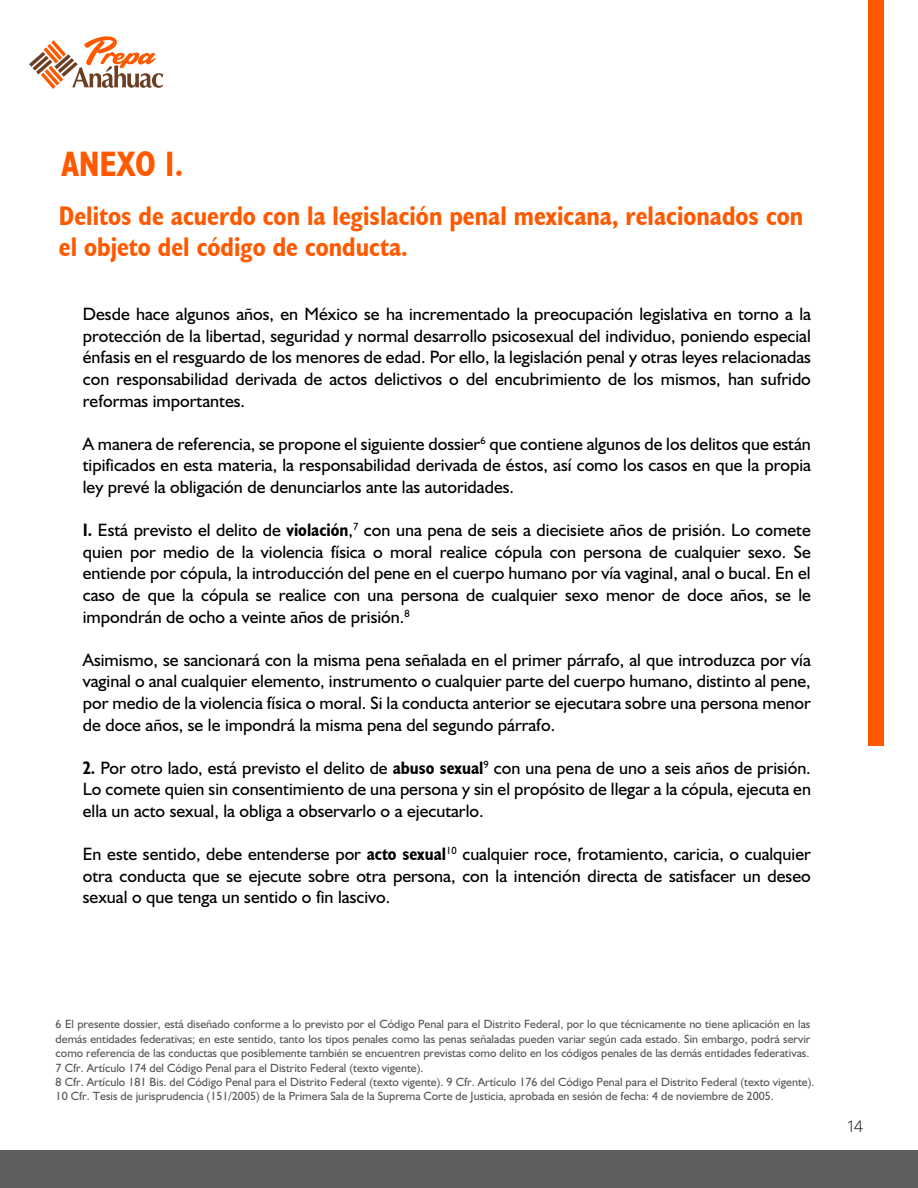
<style>
.page{position:relative;width:918px;height:1188px;background:#fff}
.page>*{position:absolute;margin:0;border:0;box-sizing:border-box;transform-origin:0 0}
.t1{font:700 condensed 35.4px "Humanist 521 BT";color:#ff5900}
.t2{font:700 condensed 27px/31.5px "Humanist 521 BT";color:#ff5900}
.t3{font:18px/21.6px "Humanist 521 BT";color:#000;text-align:justify}
.t4{font:300 16.5px "Messina Sans";color:#1d1d1b}
.t5{font:12px/14.4px "Humanist 521 BT";color:#575756}
.s1{font-weight:700;font-stretch:condensed}
</style>
<div class="page">
<svg style="left:29px;top:36px;width:134px;height:53px"></svg>
<div style="left:869px;top:0;width:15px;height:746px;background:#ff5900"></div>
<div style="left:0;top:1150px;width:918px;height:38px;background:#5e5e5d"></div>
<h1 class="t1" style="left:62px;top:142px;width:123px">ANEXO 1.</h1>
<h2 class="t2" style="left:59px;top:199px;width:746px">Delitos de acuerdo con la legislación penal mexicana, relacionados con el objeto del código de conducta.</h2>
<p class="t3" style="left:83px;top:303px;width:730px">Desde hace algunos años, en México se ha incrementado la preocupación legislativa en torno a la protección de la libertad, seguridad y normal desarrollo psicosexual del individuo, poniendo especial énfasis en el resguardo de los menores de edad. Por ello, la legislación penal y otras leyes relacionadas con responsabilidad derivada de actos delictivos o del encubrimiento de los mismos, han sufrido reformas importantes.</p>
<p class="t3" style="left:83px;top:432px;width:730px">A manera de referencia, se propone el siguiente dossier<sup>6</sup> que contiene algunos de los delitos que están tipificados en esta materia, la responsabilidad derivada de éstos, así como los casos en que la propia ley prevé la obligación de denunciarlos ante las autoridades.</p>
<p class="t3" style="left:83px;top:519px;width:730px"><span class="s1">1.</span> Está previsto el delito de <span class="s1">violación</span>,<sup>7</sup> con una pena de seis a diecisiete años de prisión. Lo comete quien por medio de la violencia física o moral realice cópula con persona de cualquier sexo. Se entiende por cópula, la introducción del pene en el cuerpo humano por vía vaginal, anal o bucal. En el caso de que la cópula se realice con una persona de cualquier sexo menor de doce años, se le impondrán de ocho a veinte años de prisión.<sup>8</sup></p>
<p class="t3" style="left:83px;top:648px;width:730px">Asimismo, se sancionará con la misma pena señalada en el primer párrafo, al que introduzca por vía vaginal o anal cualquier elemento, instrumento o cualquier parte del cuerpo humano, distinto al pene, por medio de la violencia física o moral. Si la conducta anterior se ejecutara sobre una persona menor de doce años, se le impondrá la misma pena del segundo párrafo.</p>
<p class="t3" style="left:83px;top:756px;width:730px"><span class="s1">2.</span> Por otro lado, está previsto el delito de <span class="s1">abuso sexual</span><sup>9</sup> con una pena de uno a seis años de prisión.<br>Lo comete quien sin consentimiento de una persona y sin el propósito de llegar a la cópula, ejecuta en ella un acto sexual, la obliga a observarlo o a ejecutarlo.</p>
<p class="t3" style="left:83px;top:843px;width:730px">En este sentido, debe entenderse por <span class="s1">acto sexual</span><sup>10</sup> cualquier roce, frotamiento, caricia, o cualquier otra conducta que se ejecute sobre otra persona, con la intención directa de satisfacer un deseo sexual o que tenga un sentido o fin lascivo.</p>
<p class="t5" style="left:56px;top:1017px;width:760px">6 El presente dossier, está diseñado conforme a lo previsto por el Código Penal para el Distrito Federal, por lo que técnicamente no tiene aplicación en las demás entidades federativas; en este sentido, tanto los tipos penales como las penas señaladas pueden variar según cada estado. Sin embargo, podrá servir como referencia de las conductas que posiblemente también se encuentren previstas como delito en los códigos penales de las demás entidades federativas.<br>7 Cfr. Artículo 174 del Código Penal para el Distrito Federal (texto vigente).<br>8 Cfr. Artículo 181 Bis. del Código Penal para el Distrito Federal (texto vigente). 9 Cfr. Artículo 176 del Código Penal para el Distrito Federal (texto vigente).<br>10 Cfr. Tesis de jurisprudencia (151/2005) de la Primera Sala de la Suprema Corte de Justicia, aprobada en sesión de fecha: 4 de noviembre de 2005.</p>
<p class="t4" style="left:847px;top:1114px;width:18px">14</p>
</div>
